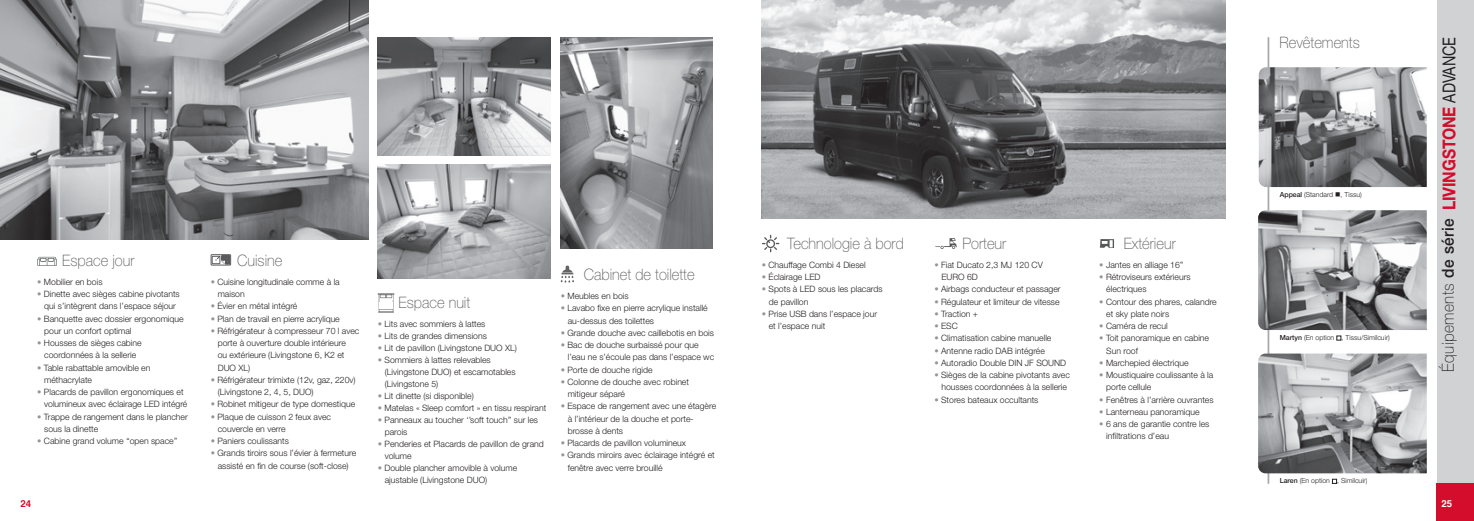
<style>
.page{position:relative;width:1474px;height:521px;background:#fff}
.page>*{position:absolute;margin:0;border:0;box-sizing:border-box;transform-origin:0 0}
.t1{font:100 16.54px "Helvetica Neue LT Std";letter-spacing:.03em;color:#231f20;scale:.93 1}
.t2{font:100 15.75px "Helvetica Neue LT Std";color:#5a5a5d;scale:.93 1}
.t3{font:700 9.62px "Helvetica";color:#d30d2b}
.t4{font:700 9.62px "Helvetica";color:#fff}
.t5{font:300 8.75px/12.2px "Helvetica Neue LT Std";color:#231f20}
.t6{font:300 7px "Helvetica Neue LT Std";color:#231f20}
.s1{color:#939598}
.s2{font-weight:500}
.s3{font-weight:700;font-size:17.76px;color:#d30d2b}
.s4{font-weight:400;font-size:17.76px}
</style>
<div class="page">
<img style="left:0;top:0;width:368px;height:239px">
<img style="left:560px;top:37px;width:152px;height:212px">
<img style="left:378px;top:165px;width:173px;height:114px">
<img style="left:378px;top:37px;width:173px;height:118px">
<div style="left:212px;top:256px;width:8px;height:8px;border:1px solid #5a5a5d"></div>
<svg style="left:215px;top:256px;width:14px;height:7px"></svg>
<div style="left:211px;top:254px;width:20px;height:11px;border:1px solid #5a5a5d"></div>
<svg style="left:378px;top:293px;width:16px;height:19px"></svg>
<div style="left:379px;top:303px;width:14px;height:6px;background:#fff"></div>
<svg style="left:37px;top:257px;width:20px;height:9px"></svg>
<hr style="left:1267px;top:37px;width:2px;height:447px;background:#a8a9ad">
<img style="left:1258px;top:67px;width:168px;height:120px">
<img style="left:1258px;top:210px;width:168px;height:120px">
<img style="left:1258px;top:353px;width:168px;height:120px">
<img style="left:761px;top:0;width:464px;height:218px">
<svg style="left:762px;top:234px;width:18px;height:19px"></svg>
<div style="left:1436px;top:0;width:37px;height:521px;background:#d1d2d4"></div>
<svg style="left:560px;top:265px;width:14px;height:18px"></svg>
<svg style="left:935px;top:238px;width:21px;height:11px"></svg>
<svg style="left:1099px;top:239px;width:15px;height:9px"></svg>
<div style="left:1436px;top:484px;width:37px;height:37px;background:#d30d2b"></div>
<h2 class="t2" style="left:62px;top:251px;width:79px">Espace jour</h2>
<p class="t5" style="left:37px;top:275px;width:67px"><span class="s1">•</span> Mobilier en bois</p>
<p class="t5" style="left:37px;top:288px;width:144px;text-align:center"><span class="s1">•</span> Dinette avec sièges cabine pivotants qui s’intègrent dans l’espace séjour</p>
<p class="t5" style="left:44px;top:312px;width:141px;text-indent:-7px"><span class="s1">•</span> Banquette avec dossier ergonomique pour un confort optimal</p>
<p class="t5" style="left:37px;top:337px;width:106px;text-align:center"><span class="s1">•</span> Housses de sièges cabine coordonnées à la sellerie</p>
<p class="t5" style="left:44px;top:361px;width:108px;text-indent:-7px"><span class="s1">•</span> Table rabattable amovible en méthacrylate</p>
<p class="t5" style="left:44px;top:386px;width:145px;text-indent:-7px"><span class="s1">•</span> Placards de pavillon ergonomiques et volumineux avec éclairage LED intégré</p>
<p class="t5" style="left:44px;top:410px;width:145px;text-indent:-7px"><span class="s1">•</span> Trappe de rangement dans le plancher sous la dinette</p>
<p class="t5" style="left:37px;top:435px;width:142px"><span class="s1">•</span> Cabine grand volume ‘‘open space’’</p>
<h2 class="t2" style="left:237px;top:251px;width:50px">Cuisine</h2>
<p class="t5" style="left:218px;top:275px;width:124px;text-indent:-7px"><span class="s1">•</span> Cuisine longitudinale comme à la maison</p>
<p class="t5" style="left:211px;top:300px;width:88px"><span class="s1">•</span> Évier en métal intégré</p>
<p class="t5" style="left:211px;top:312px;width:131px"><span class="s1">•</span> Plan de travail en pierre acrylique</p>
<p class="t5" style="left:218px;top:324px;width:143px;text-indent:-7px"><span class="s1">•</span> Réfrigérateur à compresseur 70 l avec porte à ouverture double intérieure<br>ou extérieure (Livingstone 6, K2 et<br>DUO XL)</p>
<p class="t5" style="left:218px;top:373px;width:139px;text-indent:-7px"><span class="s1">•</span> Réfrigérateur trimixte (12v, gaz, 220v) (Livingstone 2, 4, 5, DUO)</p>
<p class="t5" style="left:211px;top:398px;width:146px"><span class="s1">•</span> Robinet mitigeur de type domestique</p>
<p class="t5" style="left:218px;top:410px;width:115px;text-indent:-7px"><span class="s1">•</span> Plaque de cuisson 2 feux avec couvercle en verre</p>
<p class="t5" style="left:211px;top:435px;width:80px"><span class="s1">•</span> Paniers coulissants</p>
<p class="t5" style="left:211px;top:447px;width:147px;text-align:center"><span class="s1">•</span> Grands tiroirs sous l’évier à fermeture assisté en fin de course (soft-close)</p>
<h2 class="t2" style="left:398px;top:294px;width:78px">Espace nuit</h2>
<p class="t5" style="left:378px;top:317px;width:109px"><span class="s1">•</span> Lits avec sommiers à lattes</p>
<p class="t5" style="left:378px;top:329px;width:111px"><span class="s1">•</span> Lits de grandes dimensions</p>
<p class="t5" style="left:378px;top:341px;width:140px"><span class="s1">•</span> Lit de pavillon (Livingstone DUO XL)</p>
<p class="t5" style="left:385px;top:353px;width:132px;line-height:12px;text-indent:-7px"><span class="s1">•</span> Sommiers à lattes relevables (Livingstone DUO) et escamotables (Livingstone 5)</p>
<p class="t5" style="left:378px;top:389px;width:97px"><span class="s1">•</span> Lit dinette (si disponible)</p>
<p class="t5" style="left:378px;top:401px;width:170px"><span class="s1">•</span> Matelas « Sleep comfort » en tissu respirant</p>
<p class="t5" style="left:385px;top:413px;width:155px;line-height:12px;text-indent:-7px"><span class="s1">•</span> Panneaux au toucher ‘’soft touch’’ sur les parois</p>
<p class="t5" style="left:385px;top:437px;width:160px;line-height:12px;text-indent:-7px"><span class="s1">•</span> Penderies et Placards de pavillon de grand volume</p>
<p class="t5" style="left:385px;top:461px;width:134px;line-height:12px;text-indent:-7px"><span class="s1">•</span> Double plancher amovible à volume ajustable (Livingstone DUO)</p>
<h2 class="t2" style="left:584px;top:265px;width:121px">Cabinet de toilette</h2>
<p class="t5" style="left:560px;top:290px;width:69px"><span class="s1">•</span> Meubles en bois</p>
<p class="t5" style="left:567px;top:302px;width:141px;text-indent:-7px"><span class="s1">•</span> Lavabo fixe en pierre acrylique installé au-dessus des toilettes</p>
<p class="t5" style="left:560px;top:326px;width:155px"><span class="s1">•</span> Grande douche avec caillebotis en bois</p>
<p class="t5" style="left:567px;top:339px;width:148px;text-indent:-7px"><span class="s1">•</span> Bac de douche surbaissé pour que l’eau ne s’écoule pas dans l’espace wc</p>
<p class="t5" style="left:560px;top:363px;width:93px"><span class="s1">•</span> Porte de douche rigide</p>
<p class="t5" style="left:567px;top:375px;width:123px;text-indent:-7px"><span class="s1">•</span> Colonne de douche avec robinet mitigeur séparé</p>
<p class="t5" style="left:567px;top:400px;width:150px;text-indent:-7px"><span class="s1">•</span> Espace de rangement avec une étagère à l’intérieur de la douche et porte&shy;brosse à dents</p>
<p class="t5" style="left:560px;top:437px;width:127px"><span class="s1">•</span> Placards de pavillon volumineux</p>
<p class="t5" style="left:567px;top:449px;width:148px;text-indent:-7px"><span class="s1">•</span> Grands miroirs avec éclairage intégré et fenêtre avec verre brouillé</p>
<h2 class="t2" style="left:787px;top:235px;width:127px">Technologie à bord</h2>
<p class="t5" style="left:761px;top:258px;width:105px"><span class="s1">•</span> Chauffage Combi 4 Diesel</p>
<p class="t5" style="left:761px;top:271px;width:60px"><span class="s1">•</span> Éclairage LED</p>
<p class="t5" style="left:768px;top:283px;width:115px;text-indent:-7px"><span class="s1">•</span> Spots à LED sous les placards de pavillon</p>
<p class="t5" style="left:768px;top:307px;width:110px;text-indent:-7px"><span class="s1">•</span> Prise USB dans l’espace jour et l’espace nuit</p>
<h2 class="t2" style="left:962px;top:235px;width:49px">Porteur</h2>
<p class="t5" style="left:941px;top:258px;width:103px;text-indent:-7px"><span class="s1">•</span> Fiat Ducato 2,3 MJ 120 CV<br>EURO 6D</p>
<p class="t5" style="left:934px;top:283px;width:128px"><span class="s1">•</span> Airbags conducteur et passager</p>
<p class="t5" style="left:934px;top:295px;width:127px"><span class="s1">•</span> Régulateur et limiteur de vitesse</p>
<p class="t5" style="left:934px;top:307px;width:45px"><span class="s1">•</span> Traction +</p>
<p class="t5" style="left:934px;top:320px;width:25px"><span class="s1">•</span> ESC</p>
<p class="t5" style="left:934px;top:332px;width:118px"><span class="s1">•</span> Climatisation cabine manuelle</p>
<p class="t5" style="left:934px;top:344px;width:112px"><span class="s1">•</span> Antenne radio DAB intégrée</p>
<p class="t5" style="left:934px;top:356px;width:133px"><span class="s1">•</span> Autoradio Double DIN JF SOUND</p>
<p class="t5" style="left:934px;top:369px;width:137px;text-align:center"><span class="s1">•</span> Sièges de la cabine pivotants avec housses coordonnées à la sellerie</p>
<p class="t5" style="left:934px;top:393px;width:105px"><span class="s1">•</span> Stores bateaux occultants</p>
<h2 class="t2" style="left:1123px;top:235px;width:57px">Extérieur</h2>
<p class="t5" style="left:1099px;top:258px;width:86px"><span class="s1">•</span> Jantes en alliage 16’’</p>
<p class="t5" style="left:1106px;top:271px;width:86px;text-indent:-7px"><span class="s1">•</span> Rétroviseurs extérieurs électriques</p>
<p class="t5" style="left:1106px;top:295px;width:112px;text-indent:-7px"><span class="s1">•</span> Contour des phares, calandre et sky plate noirs</p>
<p class="t5" style="left:1099px;top:320px;width:70px"><span class="s1">•</span> Caméra de recul</p>
<p class="t5" style="left:1106px;top:332px;width:104px;text-indent:-7px"><span class="s1">•</span> Toit panoramique en cabine<br>Sun roof</p>
<p class="t5" style="left:1099px;top:356px;width:91px"><span class="s1">•</span> Marchepied électrique</p>
<p class="t5" style="left:1106px;top:369px;width:109px;text-indent:-7px"><span class="s1">•</span> Moustiquaire coulissante à la porte cellule</p>
<p class="t5" style="left:1099px;top:393px;width:116px"><span class="s1">•</span> Fenêtres à l’arrière ouvrantes</p>
<p class="t5" style="left:1099px;top:405px;width:102px"><span class="s1">•</span> Lanterneau panoramique</p>
<p class="t5" style="left:1106px;top:418px;width:105px;text-indent:-7px"><span class="s1">•</span> 6 ans de garantie contre les infiltrations d’eau</p>
<h2 class="t2" style="left:1279px;top:34px;width:88px">Revêtements</h2>
<p class="t6" style="left:1279px;top:190px;width:83px"><span class="s2">Appeal</span> (Standard ■, Tissu)</p>
<p class="t6" style="left:1279px;top:333px;width:111px"><span class="s2">Martyn</span> (En option ■, Tissu/Similcuir)</p>
<p class="t6" style="left:1279px;top:477px;width:89px"><span class="s2">Laren</span> (En option ■, Similcuir)</p>
<h1 class="t1" style="left:1438px;top:372px;width:361px;rotate:-90deg">Équipements <span class="s2">de série</span> <span class="s3">LIVINGSTONE</span> <span class="s4">ADVANCE</span></h1>
<p class="t3" style="left:21px;top:495px;width:12px">24</p>
<p class="t4" style="left:1441px;top:495px;width:12px">25</p>
</div>
